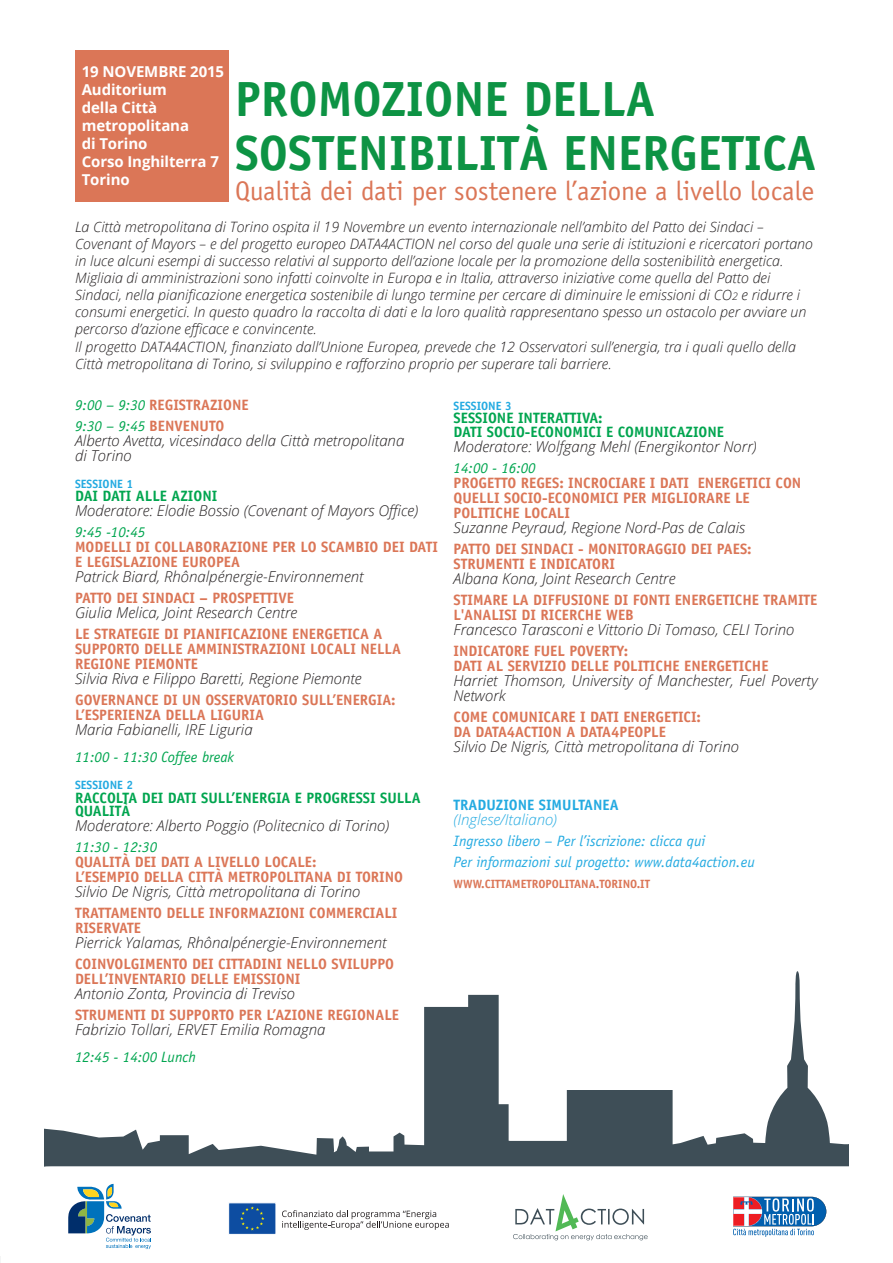
<style>
.page{position:relative;width:893px;height:1263px;background:#fff}
.page>*{position:absolute;margin:0;border:0;box-sizing:border-box;transform-origin:0 0}
.t1{font:700 49.5px/54px "Officina Sans";color:#0d9344}
.t2{font:27px "Officina Sans";color:#db7657}
.t3{font:700 15px/15px "Officina Sans";color:#db7657}
.t4{font:italic 300 15px/15px "Open Sans";color:#231f20}
.t5{font:700 15px/13.5px "Officina Sans";color:#00a54f}
.t6{font:italic 15px/21px "Officina Sans";color:#24aae1}
.t7{font:700 15px/18px "Open Sans";letter-spacing:-.005em;color:#fff}
.t8{font:italic 15px "Officina Sans";color:#00a54f}
.t9{font:700 15px "Officina Sans";color:#24aae1}
.t10{font:italic 300 15px "Open Sans";color:#24aae1}
.t11{font:italic 300 14.25px/17.1px "Open Sans";color:#231f20}
.t12{font:700 12px "Officina Sans";color:#db7657}
.t13{font:700 12px "Officina Sans";color:#24aae1}
.s1{font-size:10.5px}
.s2{font-weight:400;font-style:italic;color:#00a54f}
</style>
<div class="page">
<svg style="left:44px;top:971px;width:805px;height:195px"></svg>
<svg style="left:0;top:1166px;width:849px;height:97px"></svg>
<svg style="left:68px;top:1183px;width:83px;height:66px"></svg>
<div style="left:228px;top:1202px;width:48px;height:33px;background:#0d4da1;border:1px solid #fff"></div>
<svg style="left:240px;top:1206px;width:24px;height:24px"></svg>
<svg style="left:282px;top:1210px;width:167px;height:20px"></svg>
<svg style="left:733px;top:1197px;width:93px;height:40px"></svg>
<div style="left:0;top:1011px;width:43px;height:244px;background:#fff"></div>
<div style="left:75px;top:50px;width:154px;height:151px;background:#db7657"></div>
<svg style="left:513px;top:1193px;width:135px;height:47px"></svg>
<p class="t7" style="left:82px;top:62px;width:144px">19 NOVEMBRE 2015<br>Auditorium<br>della Città metropolitana<br>di Torino<br>Corso Inghilterra 7<br>Torino</p>
<h1 class="t1" style="left:235px;top:72px;width:582px">PROMOZIONE DELLA<br>SOSTENIBILITÀ ENERGETICA</h1>
<h2 class="t2" style="left:235px;top:175px;width:581px">Qualità dei dati per sostenere l’azione a livello locale</h2>
<p class="t11" style="left:75px;top:218px;width:739px">La Città metropolitana di Torino ospita il 19 Novembre un evento internazionale nell’ambito del Patto dei Sindaci – Covenant of Mayors – e del progetto europeo DATA4ACTION nel corso del quale una serie di istituzioni e ricercatori portano in luce alcuni esempi di successo relativi al supporto dell’azione locale per la promozione della sostenibilità energetica.<br>Migliaia di amministrazioni sono infatti coinvolte in Europa e in Italia, attraverso iniziative come quella del Patto dei Sindaci, nella pianificazione energetica sostenibile di lungo termine per cercare di diminuire le emissioni di CO<span class="s1">2</span> e ridurre i consumi energetici. In questo quadro la raccolta di dati e la loro qualità rappresentano spesso un ostacolo per avviare un percorso d’azione efficace e convincente.<br>Il progetto DATA4ACTION, finanziato dall’Unione Europea, prevede che 12 Osservatori sull’energia, tra i quali quello della Città metropolitana di Torino, si sviluppino e rafforzino proprio per superare tali barriere.</p>
<p class="t3" style="left:75px;top:394px;width:175px;line-height:21px"><span class="s2">9:00 – 9:30</span> REGISTRAZIONE<br><span class="s2">9:30 – 9:45</span> BENVENUTO</p>
<p class="t4" style="left:75px;top:432px;width:331px">Alberto Avetta, vicesindaco della Città metropolitana di Torino</p>
<p class="t13" style="left:75px;top:476px;width:60px">SESSIONE 1</p>
<p class="t5" style="left:75px;top:489px;width:144px">DAI DATI ALLE AZIONI</p>
<p class="t4" style="left:75px;top:503px;width:345px">Moderatore: Elodie Bossio (Covenant of Mayors Office)</p>
<p class="t8" style="left:75px;top:523px;width:72px">9:45 -10:45</p>
<p class="t3" style="left:75px;top:539px;width:364px">MODELLI DI COLLABORAZIONE PER LO SCAMBIO DEI DATI<br>E LEGISLAZIONE EUROPEA</p>
<p class="t4" style="left:75px;top:569px;width:290px">Patrick Biard, Rhônalpénergie-Environnement</p>
<p class="t3" style="left:75px;top:590px;width:220px">PATTO DEI SINDACI – PROSPETTIVE</p>
<p class="t4" style="left:75px;top:605px;width:224px">Giulia Melica, Joint Research Centre</p>
<p class="t3" style="left:75px;top:626px;width:327px">LE STRATEGIE DI PIANIFICAZIONE ENERGETICA A<br>SUPPORTO DELLE AMMINISTRAZIONI LOCALI NELLA<br>REGIONE PIEMONTE</p>
<p class="t4" style="left:75px;top:671px;width:288px">Silvia Riva e Filippo Baretti, Regione Piemonte</p>
<p class="t3" style="left:75px;top:692px;width:322px">GOVERNANCE DI UN OSSERVATORIO SULL’ENERGIA:<br>L’ESPERIENZA DELLA LIGURIA</p>
<p class="t4" style="left:75px;top:722px;width:179px">Maria Fabianelli, IRE Liguria</p>
<p class="t8" style="left:75px;top:748px;width:160px">11:00 - 11:30 Coffee break</p>
<p class="t13" style="left:75px;top:777px;width:60px">SESSIONE 2</p>
<p class="t5" style="left:75px;top:791px;width:347px">RACCOLTA DEI DATI SULL’ENERGIA E PROGRESSI SULLA<br>QUALITÀ</p>
<p class="t4" style="left:75px;top:818px;width:316px">Moderatore: Alberto Poggio (Politecnico di Torino)</p>
<p class="t8" style="left:75px;top:838px;width:84px">11:30 - 12:30</p>
<p class="t3" style="left:75px;top:854px;width:330px">QUALITÀ DEI DATI A LIVELLO LOCALE:<br>L’ESEMPIO DELLA CITTÀ METROPOLITANA DI TORINO</p>
<p class="t4" style="left:75px;top:884px;width:287px">Silvio De Nigris, Città metropolitana di Torino</p>
<p class="t3" style="left:75px;top:905px;width:324px">TRATTAMENTO DELLE INFORMAZIONI COMMERCIALI<br>RISERVATE</p>
<p class="t4" style="left:75px;top:935px;width:313px">Pierrick Yalamas, Rhônalpénergie-Environnement</p>
<p class="t3" style="left:75px;top:956px;width:320px">COINVOLGIMENTO DEI CITTADINI NELLO SVILUPPO<br>DELL’INVENTARIO DELLE EMISSIONI</p>
<p class="t4" style="left:75px;top:986px;width:221px">Antonio Zonta, Provincia di Treviso</p>
<p class="t3" style="left:75px;top:1007px;width:325px">STRUMENTI DI SUPPORTO PER L’AZIONE REGIONALE</p>
<p class="t4" style="left:75px;top:1022px;width:252px">Fabrizio Tollari, ERVET Emilia Romagna</p>
<p class="t8" style="left:75px;top:1048px;width:122px">12:45 - 14:00 Lunch</p>
<p class="t13" style="left:454px;top:398px;width:60px">SESSIONE 3</p>
<p class="t5" style="left:454px;top:411px;width:272px">SESSIONE INTERATTIVA:<br>DATI SOCIO-ECONOMICI E COMUNICAZIONE</p>
<p class="t4" style="left:454px;top:438px;width:305px">Moderatore: Wolfgang Mehl (Energikontor Norr)</p>
<p class="t8" style="left:454px;top:459px;width:84px">14:00 - 16:00</p>
<p class="t3" style="left:454px;top:475px;width:349px">PROGETTO REGES: INCROCIARE I DATI ENERGETICI CON<br>QUELLI SOCIO-ECONOMICI PER MIGLIORARE LE<br>POLITICHE LOCALI</p>
<p class="t4" style="left:454px;top:519px;width:293px">Suzanne Peyraud, Regione Nord-Pas de Calais</p>
<p class="t3" style="left:454px;top:541px;width:300px">PATTO DEI SINDACI - MONITORAGGIO DEI PAES:<br>STRUMENTI E INDICATORI</p>
<p class="t4" style="left:454px;top:570px;width:223px">Albana Kona, Joint Research Centre</p>
<p class="t3" style="left:454px;top:592px;width:365px">STIMARE LA DIFFUSIONE DI FONTI ENERGETICHE TRAMITE<br>L'ANALISI DI RICERCHE WEB</p>
<p class="t4" style="left:454px;top:621px;width:342px">Francesco Tarasconi e Vittorio Di Tomaso, CELI Torino</p>
<p class="t3" style="left:454px;top:643px;width:316px">INDICATORE FUEL POVERTY:<br>DATI AL SERVIZIO DELLE POLITICHE ENERGETICHE</p>
<p class="t4" style="left:454px;top:672px;width:366px">Harriet Thomson, University of Manchester, Fuel Poverty<br>Network</p>
<p class="t3" style="left:454px;top:709px;width:249px">COME COMUNICARE I DATI ENERGETICI:<br>DA DATA4ACTION A DATA4PEOPLE</p>
<p class="t4" style="left:454px;top:738px;width:287px">Silvio De Nigris, Città metropolitana di Torino</p>
<p class="t9" style="left:454px;top:796px;width:167px">TRADUZIONE SIMULTANEA</p>
<p class="t10" style="left:454px;top:809px;width:105px">(Inglese/Italiano)</p>
<p class="t6" style="left:454px;top:831px;width:303px">Ingresso libero – Per l’iscrizione: clicca qui<br>Per informazioni sul progetto: www.data4action.eu</p>
<p class="t12" style="left:454px;top:876px;width:198px">WWW.CITTAMETROPOLITANA.TORINO.IT</p>
</div>
